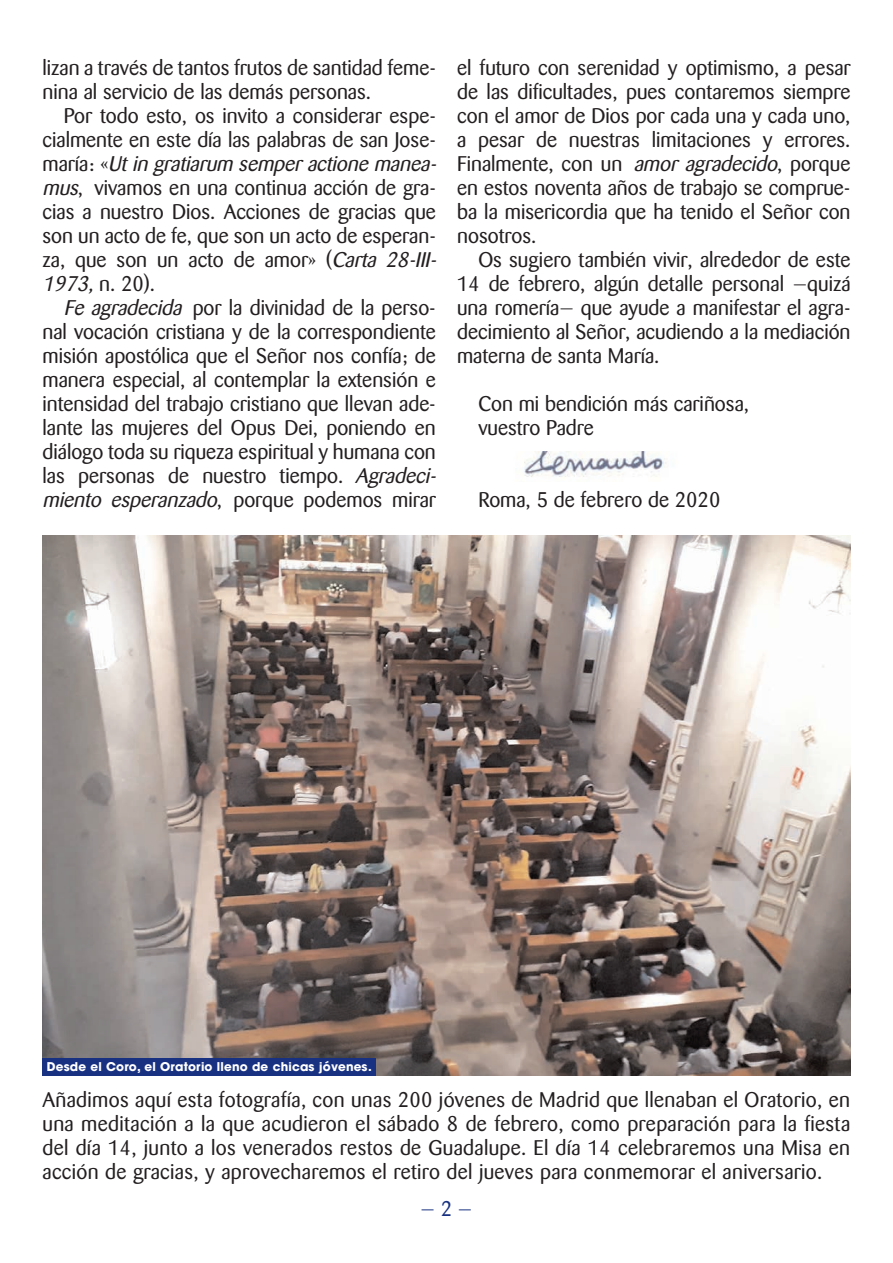
<style>
.page{position:relative;width:893px;height:1263px;background:#fff}
.page>*{position:absolute;margin:0;border:0;box-sizing:border-box;transform-origin:0 0}
.t1{font:21px/24px "Barmeno";color:#231f20}
.t2{font:21px "Barmeno";color:#183181}
.t3{font:700 12px "Avant Garde";letter-spacing:.01em;color:#fff}
.s1{font-style:italic}
</style>
<div class="page">
<img style="left:43px;top:536px;width:807px;height:540px">
<div style="left:43px;top:1059px;width:333px;height:17px;background:#183181"></div>
<img style="left:524px;top:451px;width:142px;height:26px">
<p class="t1" style="left:43px;top:57px;width:395px">lizan a través de tantos frutos de santidad feme&shy;nina al servicio de las demás personas.</p>
<p class="t1" style="left:43px;top:105px;width:399px;text-indent:21px">Por todo esto, os invito a considerar espe&shy;cialmente en este día las palabras de san Jose&shy;m a r í a : « <span class="s1">Ut in gratiarum semper actione manea&shy;mus</span>, vivamos en una continua acción de gra&shy;cias a nuestro Dios. Acciones de gracias que son un acto de fe, que son un acto de esperan&shy;za, que son un acto de amor» (<span class="s1">Carta 28-III-1973,</span>n. 20).</p>
<p class="t1" style="left:43px;top:297px;width:399px;text-indent:21px"><span class="s1">Fe agradecida</span> por la divinidad de la perso&shy;nal vocación cristiana y de la correspondiente misión apostólica que el Señor nos confía; de manera especial, al contemplar la extensión e intensidad del trabajo cristiano que llevan ade&shy;lante las mujeres del Opus Dei, poniendo en diálogo toda su riqueza espiritual y humana con las personas de nuestro tiempo. <span class="s1">Agradeci&shy;miento esperanzado</span>, porque podemos mirar</p>
<p class="t1" style="left:457px;top:57px;width:395px;text-align:justify">el futuro con serenidad y optimismo, a pesar de las dificultades, pues contaremos siempre con el amor de Dios por cada una y cada uno, a pesar de nuestras limitaciones y errores.<br>Finalmente, con un <span class="s1">amor agradecido</span>, porque en estos noventa años de trabajo se comprue&shy;ba la misericordia que ha tenido el Señor con nosotros.</p>
<p class="t1" style="left:457px;top:249px;width:395px;text-align:justify;text-indent:21px">Os sugiero también vivir, alrededor de este 14 de febrero, algún detalle personal —quizá una romería— que ayude a manifestar el agra&shy;decimiento al Señor, acudiendo a la mediación materna de santa María.</p>
<p class="t1" style="left:478px;top:393px;width:272px">Con mi bendición más cariñosa, vuestro Padre</p>
<p class="t1" style="left:478px;top:489px;width:243px">Roma, 5 de febrero de 2020</p>
<p class="t3" style="left:47px;top:1062px;width:326px">Desde el Coro, el Oratorio lleno de chicas jóvenes.</p>
<p class="t1" style="left:43px;top:1089px;width:809px;text-align:justify">Añadimos aquí esta fotografía, con unas 200 jóvenes de Madrid que llenaban el Oratorio, en una meditación a la que acudieron el sábado 8 de febrero, como preparación para la fiesta del día 14, junto a los venerados restos de Guadalupe. El día 14 celebraremos una Misa en acción de gracias, y aprovecharemos el retiro del jueves para conmemorar el aniversario.</p>
<p class="t2" style="left:421px;top:1199px;width:53px">— 2 —</p>
</div>
